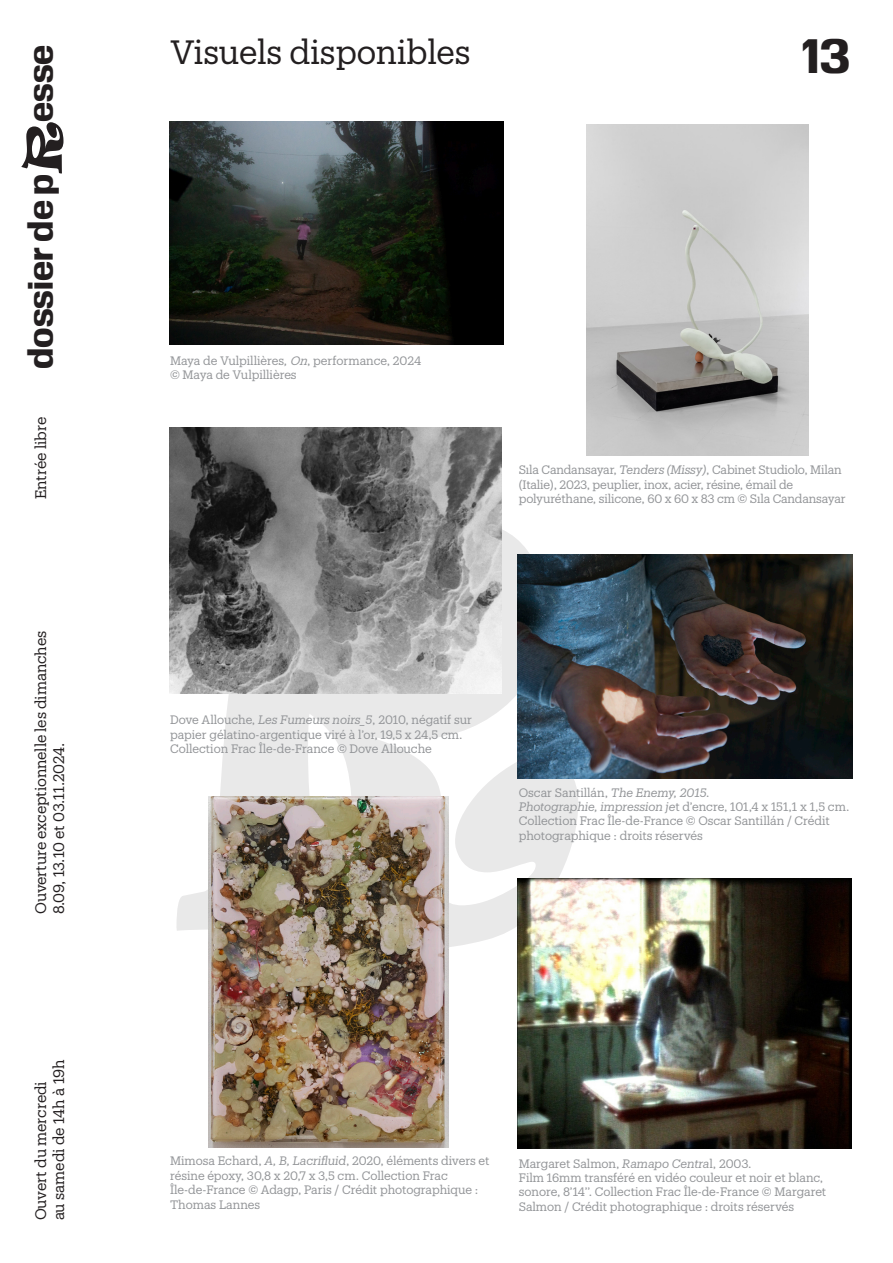
<style>
.page{position:relative;width:893px;height:1263px;background:#fff}
.page>*{position:absolute;margin:0;border:0;box-sizing:border-box;transform-origin:0 0}
.RESERVES_texte_CP{font:700 45px "Review";color:#231f20}
.RESERVES_titre_artiste{font:33px "Produkt";color:#231f20}
.t1{font:700 33px "Review";color:#231f20}
.PLATEAU_texte_biographie{font:15px/18px "Produkt";letter-spacing:-.01em;color:#231f20}
.RESERVES_texte_biographie{font:15px/18px "Produkt";color:#231f20}
.RESERVES_légende{font:12px/14.4px "Produkt";letter-spacing:-.005em;color:#939598}
.s1{font-style:italic}
</style>
<div class="page">
<svg style="left:176px;top:530px;width:402px;height:417px;fill:#e9e9e9"></svg>
<img style="left:170px;top:122px;width:334px;height:222px">
<img style="left:208px;top:796px;width:241px;height:351px">
<img style="left:517px;top:555px;width:335px;height:223px">
<img style="left:517px;top:879px;width:335px;height:270px">
<img style="left:587px;top:124px;width:221px;height:332px">
<img style="left:170px;top:428px;width:332px;height:266px">
<svg style="left:21px;top:122px;width:43px;height:51px"></svg>
<p class="t1" style="left:17px;top:122px;width:79px;rotate:-90deg">esse</p>
<p class="t1" style="left:17px;top:369px;width:197px;rotate:-90deg">dossier de p</p>
<p class="RESERVES_texte_biographie" style="left:31px;top:499px;width:84px;rotate:-90deg">Entrée libre</p>
<p class="PLATEAU_texte_biographie" style="left:31px;top:914px;width:284px;rotate:-90deg">Ouverture exceptionnelle les dimanches<br>8.09, 13.10 et 03.11.2024.</p>
<p class="RESERVES_texte_biographie" style="left:31px;top:1220px;width:162px;rotate:-90deg">Ouvert du mercredi<br>au samedi de 14h à 19h</p>
<p class="RESERVES_titre_artiste" style="left:170px;top:29px;width:302px">Visuels disponibles</p>
<p class="RESERVES_texte_CP" style="left:802px;top:25px;width:50px">13</p>
<p class="RESERVES_légende" style="left:170px;top:353px;width:253px">Maya de Vulpillières<span class="s1">, On</span>, performance, 2024</p>
<p class="RESERVES_légende" style="left:170px;top:367px;width:128px">© Maya de Vulpillières</p>
<p class="RESERVES_légende" style="left:519px;top:462px;width:328px">Sıla Candansayar, <span class="s1">Tenders (Missy)</span>, Cabinet Studiolo, Milan (Italie), 2023, peuplier, inox, acier, résine, émail de polyuréthane, silicone, 60 x 60 x 83 cm © Sıla Candansayar</p>
<p class="RESERVES_légende" style="left:170px;top:712px;width:303px">Dove Allouche, <span class="s1">Les Fumeurs noirs_5</span>, 2010, négatif sur papier gélatino-argentique viré à l’or, 19,5 x 24,5 cm.<br>Collection Frac Île-de-France © Dove Allouche</p>
<p class="RESERVES_légende" style="left:519px;top:784px;width:193px">Oscar Santillán, <span class="s1">The Enemy, 2015.</span></p>
<p class="RESERVES_légende" style="left:519px;top:799px;width:332px"><span class="s1">Photographie, impression je</span>t d’encre, 101,4 x 151,1 x 1,5 cm.</p>
<p class="RESERVES_légende" style="left:519px;top:813px;width:312px">Collection Frac Île-de-France © Oscar Santillán / Crédit photographique : droits réservés</p>
<p class="RESERVES_légende" style="left:170px;top:1153px;width:321px">Mimosa Echard, <span class="s1">A, B, Lacrifluid</span>, 2020, éléments divers et résine époxy, 30,8 x 20,7 x 3,5 cm. Collection Frac</p>
<p class="RESERVES_légende" style="left:170px;top:1182px;width:310px">Île-de-France © Adagp, Paris / Crédit photographique :<br>Thomas Lannes</p>
<p class="RESERVES_légende" style="left:519px;top:1155px;width:234px">Margaret Salmon, <span class="s1">Ramapo Centra</span>l, 2003.</p>
<p class="RESERVES_légende" style="left:519px;top:1170px;width:309px">Film 16mm transféré en vidéo couleur et noir et blanc, sonore, 8’14’’. Collection Frac Île-de-France © Margaret<br>Salmon / Crédit photographique : droits réservés</p>
</div>
